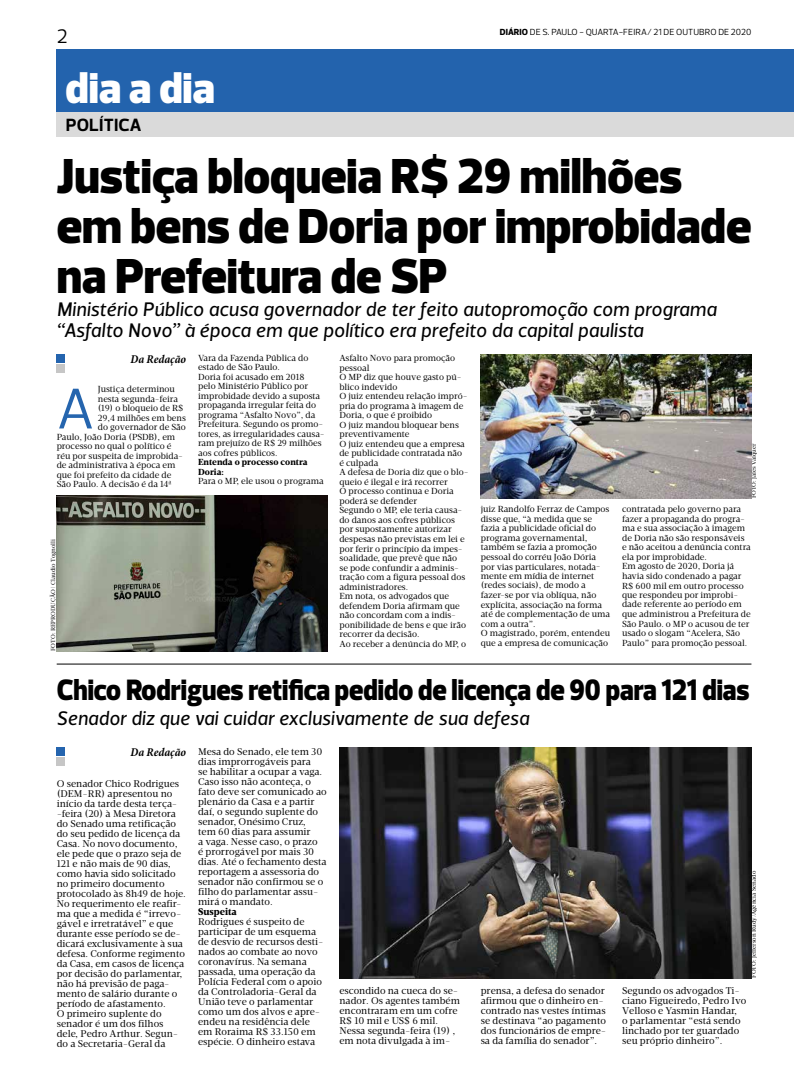
<style>
.page{position:relative;width:794px;height:1078px;background:#fff}
.page>*{position:absolute;margin:0;border:0;box-sizing:border-box;transform-origin:0 0}
.t1{font:58px "Prelo";color:#2565ae}
.t2{font:900 50px/50px "Prelo";color:#000;scale:.96 1}
.t3{font:900 44px "Prelo";color:#fff}
.t4{font:900 30px "Prelo";color:#000;scale:.9 1}
.t5{font:italic 20px/21px "Velino Sans";color:#000}
.t6{font:20px "Prelo";color:#000}
.t7{font:700 18px "Prelo";letter-spacing:.015em;color:#000}
.t8{font:italic 700 condensed 12px "Minion Pro";letter-spacing:-.005em;color:#000}
.t9{font:10px/10px "Velino Text";color:#000}
.t10{font:900 10px "Velino Text";color:#000}
.t11{font:9px/9.5px "Velino Text";color:#000}
.t12{font:9px "Prelo";color:#000}
.t13{font:900 9px/9.5px "Velino Text";color:#000}
.t14{font:6px "Velino Text";color:#000}
.s1{font-weight:800}
</style>
<div class="page">
<div style="left:57px;top:50px;width:737px;height:62px;background:#2363ad"></div>
<div style="left:57px;top:112px;width:737px;height:25px;background:#dadada"></div>
<div style="left:57px;top:364px;width:8px;height:8px;background:#c6c6c6"></div>
<div style="left:57px;top:354px;width:8px;height:8px;background:#2464ae"></div>
<hr style="left:57px;top:663px;width:694px;height:1px;background:#000">
<div style="left:57px;top:757px;width:8px;height:8px;background:#c6c6c6"></div>
<div style="left:57px;top:747px;width:8px;height:8px;background:#2464ae"></div>
<img style="left:339px;top:747px;width:412px;height:231px">
<img style="left:481px;top:354px;width:270px;height:144px">
<img style="left:57px;top:495px;width:270px;height:156px">
<h3 class="t6" style="left:57px;top:24px;width:12px">2</h3>
<h3 class="t3" style="left:66px;top:61px;width:151px">dia a dia</h3>
<p class="t12" style="left:500px;top:27px;width:253px"><span class="s1">DIÁRIO</span> DE S. PAULO - QUARTA-FEIRA/ 21 DE OUTUBRO DE 2020</p>
<h3 class="t7" style="left:66px;top:114px;width:77px">POLÍTICA</h3>
<h2 class="t2" style="left:57px;top:151px;width:725px">Justiça bloqueia R$ 29 milhões em bens de Doria por improbidade na Prefeitura de SP</h2>
<h3 class="t5" style="left:57px;top:298px;width:661px">Ministério Público acusa governador de ter feito autopromoção com programa “Asfalto Novo” à época em que político era prefeito da capital paulista</h3>
<h3 class="t8" style="left:130px;top:350px;width:57px">Da Redação</h3>
<h1 class="t1" style="left:57px;top:373px;width:39px">A</h1>
<p class="t11" style="left:98px;top:384px;width:79px">Justiça determinou</p>
<p class="t11" style="left:98px;top:394px;width:82px">nesta segunda-feira</p>
<p class="t11" style="left:98px;top:403px;width:87px">(19) o bloqueio de R$</p>
<p class="t11" style="left:98px;top:413px;width:90px">29,4 milhões em bens</p>
<p class="t11" style="left:98px;top:422px;width:90px">do governador de São</p>
<p class="t11" style="left:57px;top:432px;width:120px">Paulo, João Doria (PSDB), em</p>
<p class="t11" style="left:57px;top:441px;width:116px">processo no qual o político é</p>
<p class="t11" style="left:57px;top:451px;width:128px">réu por suspeita de improbida-</p>
<p class="t11" style="left:57px;top:460px;width:120px">de administrativa à época em</p>
<p class="t11" style="left:57px;top:470px;width:116px">que foi prefeito da cidade de</p>
<p class="t11" style="left:57px;top:479px;width:116px">São Paulo. A decisão é da 14ª</p>
<p class="t11" style="left:198px;top:353px;width:128px">Vara da Fazenda Pública do estado de São Paulo.<br>Doria foi acusado em 2018<br>pelo Ministério Público por improbidade devido a suposta propaganda irregular feita do programa “Asfalto Novo”, da<br>Prefeitura. Segundo os promo&shy;tores, as irregularidades causa&shy;ram prejuízo de R$ 29 milhões aos cofres públicos.</p>
<p class="t13" style="left:198px;top:457px;width:111px">Entenda o processo contra<br>Doria:</p>
<p class="t11" style="left:198px;top:476px;width:127px">Para o MP, ele usou o programa</p>
<p class="t14" style="left:50px;top:651px;width:113px;rotate:-90deg">FOTO: REPRODUÇÃO | Claudio Tognolli</p>
<p class="t11" style="left:339px;top:353px;width:131px">Asfalto Novo para promoção pessoal<br>O MP diz que houve gasto pú&shy;blico indevido<br>O juiz entendeu relação impró&shy;pria do programa à imagem de<br>Doria, o que é proibido<br>O juiz mandou bloquear bens preventivamente<br>O juiz entendeu que a empresa de publicidade contratada não é culpada<br>A defesa de Doria diz que o blo&shy;queio é ilegal e irá recorrer<br>O processo continua e Doria poderá se defender<br>Segundo o MP, ele teria causa&shy;do danos aos cofres públicos por supostamente autorizar despesas não previstas em lei e por ferir o princípio da impes&shy;soalidade, que prevê que não<br>se pode confundir a adminis&shy;tração com a figura pessoal dos administradores.<br>Em nota, os advogados que defendem Doria afirmam que não concordam com a indis&shy;ponibilidade de bens e que irão recorrer da decisão.<br>Ao receber a denúncia do MP, o</p>
<p class="t14" style="left:750px;top:498px;width:56px;rotate:-90deg">FOTO: Jales Valquer</p>
<p class="t11" style="left:481px;top:504px;width:131px">juiz Randolfo Ferraz de Campos disse que, “à medida que se fazia a publicidade oficial do programa governamental, também se fazia a promoção pessoal do corréu João Dória por vias particulares, notada&shy;mente em mídia de internet (redes sociais), de modo a fazer-se por via oblíqua, não explícita, associação na forma até de complementação de uma com a outra”.<br>O magistrado, porém, entendeu que a empresa de comunicação</p>
<p class="t11" style="left:622px;top:504px;width:130px">contratada pelo governo para fazer a propaganda do progra&shy;ma e sua associação à imagem de Doria não são responsáveis e não aceitou a denúncia contra ela por improbidade.<br>Em agosto de 2020, Doria já havia sido condenado a pagar<br>R$ 600 mil em outro processo que respondeu por improbi&shy;dade referente ao período em que administrou a Prefeitura de<br>São Paulo. o MP o acusou de ter usado o slogam “Acelera, São<br>Paulo” para promoção pessoal.</p>
<h3 class="t4" style="left:57px;top:671px;width:771px">Chico Rodrigues retifica pedido de licença de 90 para 121 dias</h3>
<h3 class="t5" style="left:57px;top:708px;width:474px">Senador diz que vai cuidar exclusivamente de sua defesa</h3>
<h3 class="t8" style="left:130px;top:743px;width:57px">Da Redação</h3>
<p class="t9" style="left:57px;top:778px;width:131px">O senador Chico Rodrigues (DEM-RR) apresentou no início da tarde desta terça--feira (20) à Mesa Diretora do Senado uma retificação do seu pedido de licença da<br>Casa. No novo documento, ele pede que o prazo seja de<br>121 e não mais de 90 dias, como havia sido solicitado no primeiro documento protocolado às 8h49 de hoje.<br>No requerimento ele reafir&shy;ma que a medida é “irrevo&shy;gável e irretratável” e que durante esse período se de&shy;dicará exclusivamente à sua defesa. Conforme regimento da Casa, em casos de licença por decisão do parlamentar, não há previsão de paga&shy;mento de salário durante o período de afastamento.<br>O primeiro suplente do senador é um dos filhos dele, Pedro Arthur. Segun&shy;do a Secretaria-Geral da</p>
<p class="t9" style="left:198px;top:746px;width:130px">Mesa do Senado, ele tem 30 dias improrrogáveis para<br>se habilitar a ocupar a vaga.<br>Caso isso não aconteça, o fato deve ser comunicado ao plenário da Casa e a partir daí, o segundo suplente do senador, Onésimo Cruz,<br>tem 60 dias para assumir<br>a vaga. Nesse caso, o prazo<br>é prorrogável por mais 30 dias. Até o fechamento desta reportagem a assessoria do senador não confirmou se o filho do parlamentar assu&shy;mirá o mandato.</p>
<p class="t10" style="left:198px;top:905px;width:40px">Suspeita</p>
<p class="t9" style="left:198px;top:916px;width:127px">Rodrigues é suspeito de participar de um esquema de desvio de recursos desti&shy;nados ao combate ao novo coronavírus. Na semana passada, uma operação da<br>Polícia Federal com o apoio da Controladoria-Geral da<br>União teve o parlamentar como um dos alvos e apre&shy;endeu na residência dele em Roraima R$ 33.150 em espécie. O dinheiro estava</p>
<p class="t14" style="left:750px;top:977px;width:108px;rotate:-90deg">FOTO: Jefferson Rudy/Agência Senado</p>
<p class="t9" style="left:339px;top:985px;width:122px">escondido na cueca do se&shy;nador. Os agentes também encontraram em um cofre<br>R$ 10 mil e US$ 6 mil.<br>Nessa segunda-feira (19) , em nota divulgada à im-</p>
<p class="t9" style="left:481px;top:985px;width:127px">prensa, a defesa do senador afirmou que o dinheiro en&shy;contrado nas vestes íntimas se destinava “ao pagamento dos funcionários de empre&shy;sa da família do senador”.</p>
<p class="t9" style="left:622px;top:985px;width:126px">Segundo os advogados Ti&shy;ciano Figueiredo, Pedro Ivo<br>Velloso e Yasmin Handar,<br>o parlamentar “está sendo linchado por ter guardado seu próprio dinheiro”.</p>
</div>
